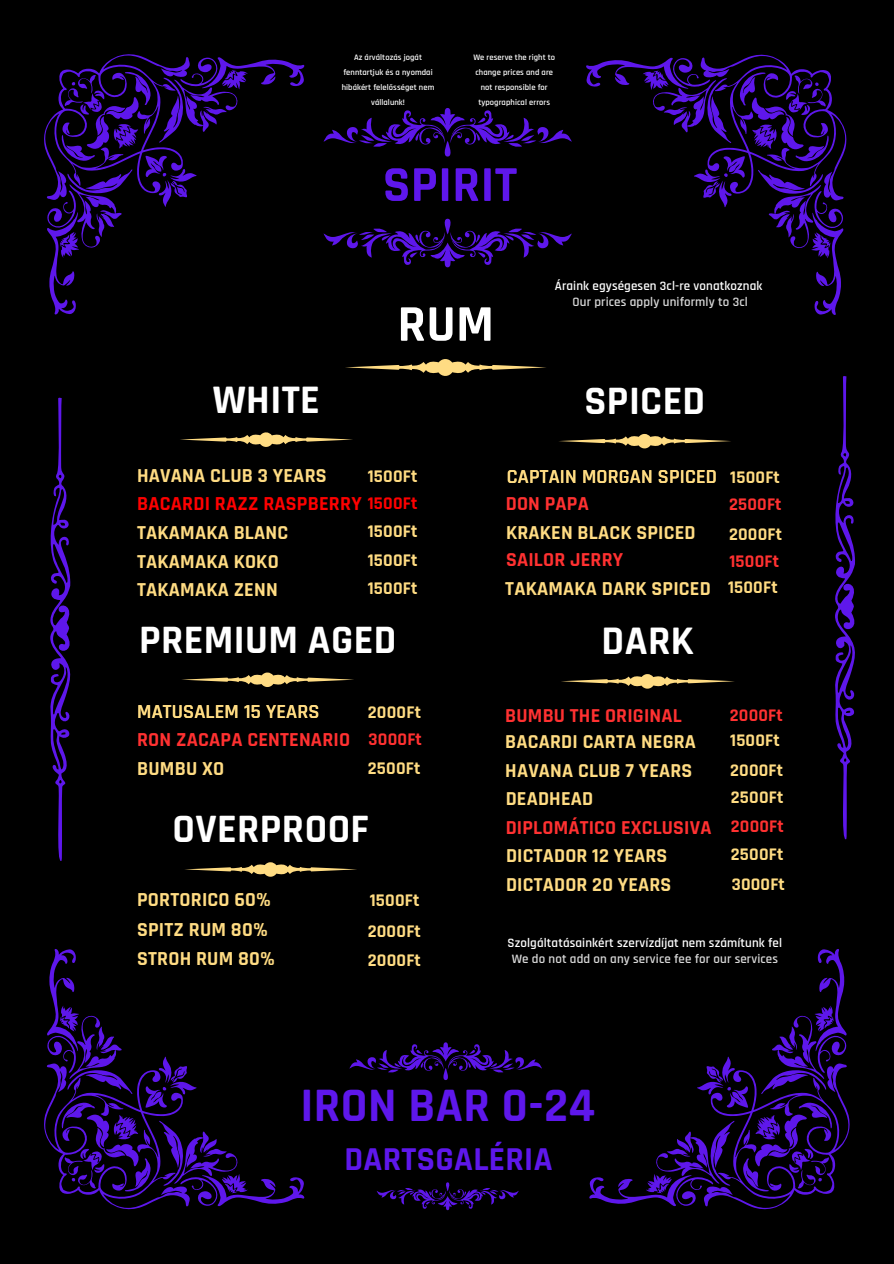
<style>
.page{position:relative;width:894px;height:1264px;background:#fff}
.page>*{position:absolute;margin:0;border:0;box-sizing:border-box;transform-origin:0 0}
.t1{font:700 51.9px "Rajdhani";color:#fff}
.t2{font:700 50.85px "Rajdhani";letter-spacing:.01em;color:#5e17eb}
.t3{font:700 48.6px "Rajdhani";letter-spacing:.01em;color:#5e17eb}
.t4{font:700 41.1px "Rajdhani";color:#fff}
.t5{font:700 40.95px "Rajdhani";letter-spacing:.01em;color:#fff}
.t6{font:700 40.8px "Rajdhani";letter-spacing:.01em;color:#fff}
.t7{font:700 33.75px "Rajdhani";letter-spacing:.01em;color:#5e17eb}
.t8{font:700 20.1px "Rajdhani";letter-spacing:.01em;color:#ffdc83}
.t9{font:700 20.1px "Rajdhani";letter-spacing:.01em;color:#f00}
.t10{font:700 20.1px "Rajdhani";letter-spacing:.01em;color:#ff3131}
.t11{font:600 20.1px "Rajdhani";letter-spacing:.01em;color:#ffdc83}
.t12{font:700 19.95px "Rajdhani";letter-spacing:.01em;color:#ffdc83}
.t13{font:700 19.95px "Rajdhani";letter-spacing:.01em;color:#ff3131}
.t14{font:600 19.95px "Rajdhani";letter-spacing:.01em;color:#ffdc83}
.t15{font:700 18px "Rajdhani";letter-spacing:.01em;color:#ffdc83}
.t16{font:700 18px "Rajdhani";letter-spacing:.01em;color:#ff3131}
.t17{font:700 18px "Rajdhani";letter-spacing:.01em;color:#f00}
.t18{font:700 17.85px "Rajdhani";letter-spacing:.01em;color:#ffdc83}
.t19{font:700 17.85px "Rajdhani";letter-spacing:.01em;color:#ff3131}
.t20{font:600 12.9px/15.9px "Rajdhani";letter-spacing:.01em;color:#fff;text-align:center}
.t21{font:600 8.4px/14.9px "Rajdhani";letter-spacing:.01em;color:#fff;text-align:center}
.s1{color:#d9d9d9}
.s2{font-weight:700;font-size:18px}
</style>
<div class="page">
<div style="left:0;top:0;width:893px;height:1263px;background:#000"></div>
<svg style="left:44px;top:949px;width:260px;height:260px"></svg>
<svg style="left:589px;top:949px;width:260px;height:260px"></svg>
<svg style="left:50px;top:397px;width:21px;height:464px"></svg>
<svg style="left:835px;top:376px;width:21px;height:464px"></svg>
<svg style="left:44px;top:54px;width:260px;height:260px"></svg>
<svg style="left:323px;top:108px;width:248px;height:48px"></svg>
<svg style="left:323px;top:219px;width:248px;height:48px"></svg>
<svg style="left:349px;top:1042px;width:193px;height:38px"></svg>
<svg style="left:376px;top:1182px;width:142px;height:28px"></svg>
<svg style="left:586px;top:54px;width:260px;height:261px"></svg>
<svg style="left:559px;top:434px;width:172px;height:15px"></svg>
<svg style="left:180px;top:432px;width:173px;height:15px"></svg>
<svg style="left:345px;top:359px;width:201px;height:17px"></svg>
<svg style="left:561px;top:674px;width:173px;height:15px"></svg>
<svg style="left:185px;top:862px;width:172px;height:15px"></svg>
<svg style="left:182px;top:672px;width:172px;height:15px"></svg>
<p class="t21" style="left:341px;top:50px;width:94px">Az árváltozás jogát fenntartjuk és a nyomdai hibákért felelősséget nem vállalunk!</p>
<p class="t21" style="left:473px;top:50px;width:83px">We reserve the right to change prices and are not responsible for typographical errors</p>
<h6 class="t5" style="left:213px;top:374px;width:109px">WHITE</h6>
<p class="t2" style="left:383px;top:154px;width:136px">SPIRIT</p>
<h4 class="t1" style="left:397px;top:292px;width:98px">RUM</h4>
<p class="t20" style="left:554px;top:278px;width:209px">Áraink egységesen 3cl-re vonatkoznak<br><span class="s1">Our prices apply uniformly to 3cl</span></p>
<h1 class="t6" style="left:584px;top:376px;width:122px">SPICED</h1>
<h1 class="t8" style="left:137px;top:463px;width:191px">HAVANA CLUB 3 YEARS</h1>
<p class="t9" style="left:137px;top:491px;width:226px">BACARDI RAZZ RASPBERRY</p>
<p class="t12" style="left:137px;top:521px;width:152px">TAKAMAKA BLANC</p>
<h2 class="t12" style="left:137px;top:549px;width:143px">TAKAMAKA KOKO</h2>
<p class="t12" style="left:137px;top:577px;width:142px">TAKAMAKA ZENN</p>
<h5 class="t15" style="left:367px;top:465px;width:51px">1500Ft</h5>
<h4 class="t14" style="left:506px;top:464px;width:274px">CAPTAIN MORGAN SPICED <span class="s2">1500Ft</span></h4>
<h5 class="t17" style="left:367px;top:492px;width:51px">1500Ft</h5>
<h2 class="t15" style="left:367px;top:520px;width:51px">1500Ft</h2>
<h4 class="t15" style="left:367px;top:549px;width:51px">1500Ft</h4>
<h5 class="t15" style="left:367px;top:577px;width:51px">1500Ft</h5>
<h5 class="t13" style="left:505px;top:492px;width:85px">DON PAPA</h5>
<h4 class="t16" style="left:729px;top:493px;width:54px">2500Ft</h4>
<h4 class="t12" style="left:506px;top:520px;width:191px">KRAKEN BLACK SPICED</h4>
<h5 class="t15" style="left:729px;top:523px;width:54px">2000Ft</h5>
<h4 class="t13" style="left:506px;top:548px;width:119px">SAILOR JERRY</h4>
<h5 class="t16" style="left:729px;top:550px;width:51px">1500Ft</h5>
<h5 class="t12" style="left:505px;top:576px;width:207px">TAKAMAKA DARK SPICED</h5>
<h4 class="t15" style="left:727px;top:576px;width:51px">1500Ft</h4>
<h2 class="t6" style="left:139px;top:615px;width:258px">PREMIUM AGED</h2>
<h3 class="t11" style="left:137px;top:699px;width:184px">MATUSALEM 15 YEARS</h3>
<p class="t15" style="left:368px;top:701px;width:55px">2000Ft</p>
<h5 class="t10" style="left:137px;top:727px;width:214px">RON ZACAPA CENTENARIO</h5>
<h4 class="t16" style="left:368px;top:728px;width:55px">3000Ft</h4>
<h5 class="t8" style="left:137px;top:756px;width:89px">BUMBU XO</h5>
<h4 class="t15" style="left:368px;top:757px;width:54px">2500Ft</h4>
<p class="t6" style="left:172px;top:804px;width:198px">OVERPROOF</p>
<h4 class="t8" style="left:137px;top:887px;width:135px">PORTORICO 60%</h4>
<h5 class="t8" style="left:137px;top:917px;width:132px">SPITZ RUM 80%</h5>
<h4 class="t8" style="left:137px;top:945px;width:139px">STROH RUM 80%</h4>
<h5 class="t15" style="left:369px;top:889px;width:51px">1500Ft</h5>
<h5 class="t15" style="left:367px;top:920px;width:55px">2000Ft</h5>
<h2 class="t15" style="left:367px;top:949px;width:55px">2000Ft</h2>
<h4 class="t4" style="left:601px;top:616px;width:94px">DARK</h4>
<h5 class="t13" style="left:505px;top:703px;width:178px">BUMBU THE ORIGINAL</h5>
<h5 class="t19" style="left:729px;top:704px;width:54px">2000Ft</h5>
<h4 class="t12" style="left:505px;top:729px;width:192px">BACARDI CARTA NEGRA</h4>
<h2 class="t18" style="left:730px;top:729px;width:51px">1500Ft</h2>
<h4 class="t12" style="left:505px;top:758px;width:188px">HAVANA CLUB 7 YEARS</h4>
<h4 class="t18" style="left:730px;top:759px;width:54px">2000Ft</h4>
<p class="t12" style="left:505px;top:786px;width:89px">DEADHEAD</p>
<p class="t18" style="left:730px;top:786px;width:54px">2500Ft</p>
<h4 class="t13" style="left:505px;top:815px;width:207px">DIPLOMÁTICO EXCLUSIVA</h4>
<h5 class="t19" style="left:730px;top:815px;width:54px">2000Ft</h5>
<h5 class="t12" style="left:506px;top:843px;width:163px">DICTADOR 12 YEARS</h5>
<h4 class="t18" style="left:730px;top:843px;width:54px">2500Ft</h4>
<h4 class="t12" style="left:506px;top:872px;width:167px">DICTADOR 20 YEARS</h4>
<h5 class="t18" style="left:731px;top:873px;width:55px">3000Ft</h5>
<h5 class="t20" style="left:507px;top:935px;width:276px">Szolgáltatásainkért szervízdíjat nem számítunk fel<br><span class="s1">We do not add on any service fee for our services</span></h5>
<p class="t3" style="left:300px;top:1076px;width:296px">IRON BAR 0-24</p>
<p class="t7" style="left:344px;top:1138px;width:209px">DARTSGALÉRIA</p>
</div>
